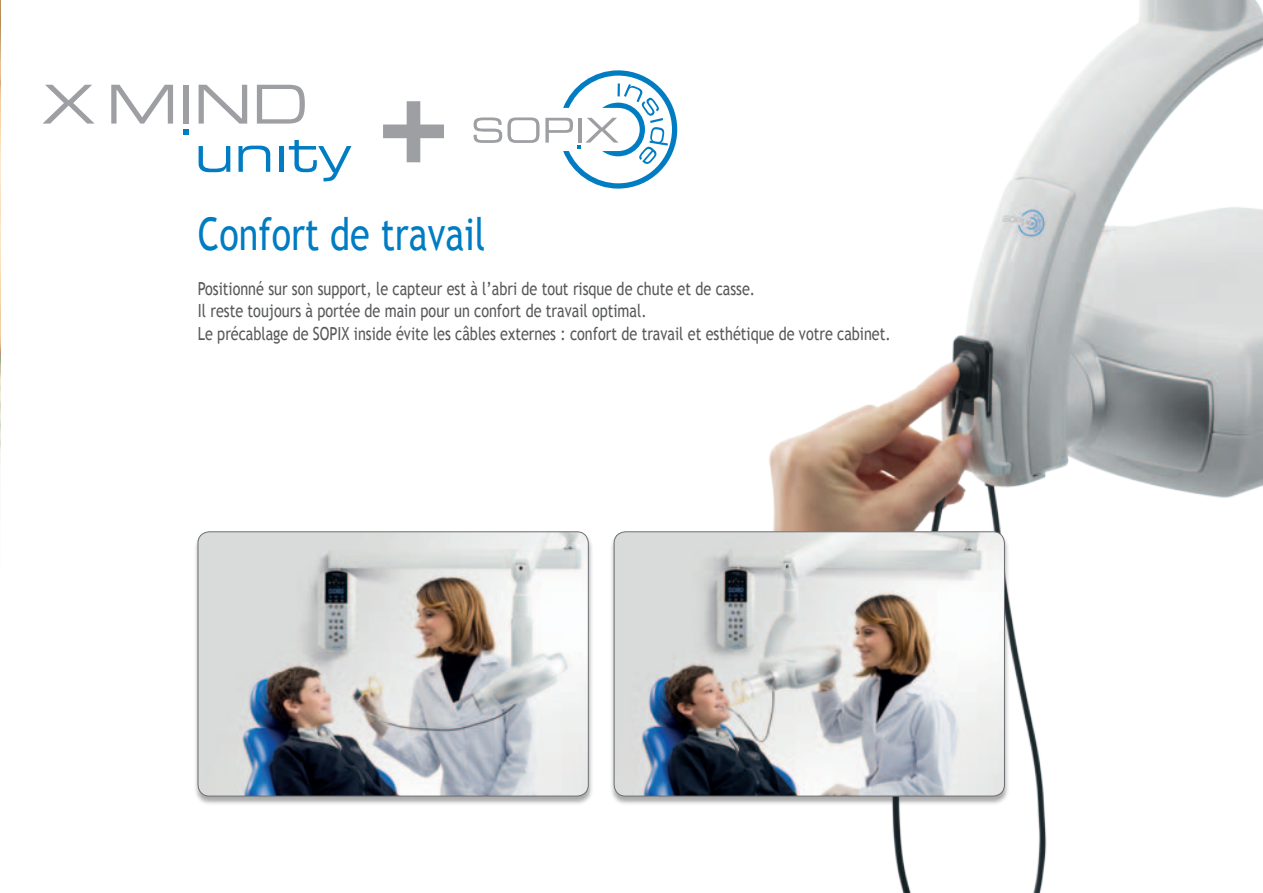
<style>
.page{position:relative;width:1263px;height:893px;background:#fff}
.page>*{position:absolute;margin:0;border:0;box-sizing:border-box;transform-origin:0 0}
.t1{font:700 138.9px "Trebuchet MS";color:#9d9fa2}
.t2{font:45px "Trebuchet MS";color:#007cc2;scale:.8 1}
.t3{font:18px/22.5px "Trebuchet MS";color:#57585a;scale:.8 1}
</style>
<div class="page">
<img style="left:769px;top:0;width:493px;height:892px">
<div style="left:193px;top:531px;width:400px;height:273px;background:#231f20;opacity:.4"></div>
<img style="left:198px;top:531px;width:390px;height:264px">
<div style="left:198px;top:531px;width:390px;height:264px;border:1px solid #6c6d70;border-radius:11px"></div>
<div style="left:609px;top:531px;width:400px;height:273px;background:#231f20;opacity:.4"></div>
<img style="left:614px;top:531px;width:390px;height:264px">
<div style="left:614px;top:531px;width:390px;height:264px;border:1px solid #6c6d70;border-radius:11px"></div>
<svg style="left:183px;top:129px;width:5px;height:5px"></svg>
<svg style="left:199px;top:146px;width:31px;height:26px"></svg>
<svg style="left:238px;top:146px;width:32px;height:26px"></svg>
<hr style="left:279px;top:146px;width:4px;height:26px;background:#007cc2">
<svg style="left:289px;top:140px;width:62px;height:41px"></svg>
<svg style="left:43px;top:85px;width:51px;height:38px"></svg>
<svg style="left:111px;top:85px;width:62px;height:38px"></svg>
<div style="left:183px;top:85px;width:5px;height:38px;background:#9d9fa2"></div>
<svg style="left:199px;top:85px;width:48px;height:38px"></svg>
<svg style="left:257px;top:85px;width:48px;height:38px"></svg>
<svg style="left:473px;top:117px;width:66px;height:26px"></svg>
<svg style="left:545px;top:70px;width:132px;height:118px"></svg>
<img style="left:0;top:1px;width:1px;height:464px">
<h1 class="t1" style="left:372px;top:38px;width:83px">+</h1>
<h2 class="t2" style="left:198px;top:207px;width:361px">Confort de travail</h2>
<p class="t3" style="left:198px;top:277px;width:867px">Positionné sur son support, le capteur est à l’abri de tout risque de chute et de casse.<br>Il reste toujours à portée de main pour un confort de travail optimal.<br>Le précablage de SOPIX inside évite les câbles externes : confort de travail et esthétique de votre cabinet.</p>
</div>
